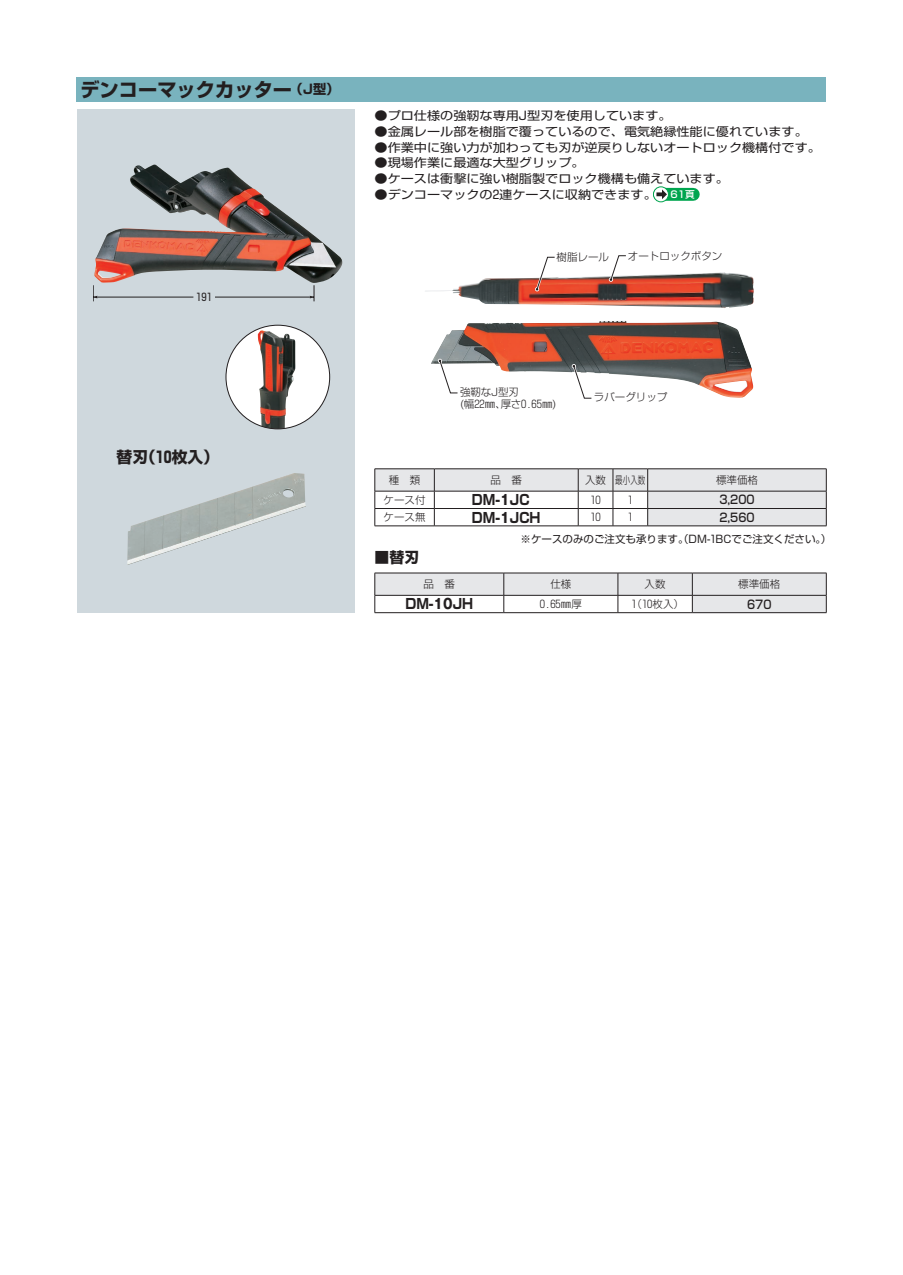
<style>
.page{position:relative;width:903px;height:1275px;background:#fff}
.page>*{position:absolute;margin:0;border:0;box-sizing:border-box;transform-origin:0 0}
.t1{font:700 19.25px "Shin Go Pro";color:#231f20}
.t2{font:700 15.75px "Shin Go Pro";color:#231f20}
.t3{font:700 14.88px "Shin Go Pro";color:#231f20}
.t4{font:700 14px "Shin Go Pro";color:#231f20;scale:.9 1}
.t5{font:11.9px "Shin Go Pro";color:#231f20;scale:1.11 1}
.t6{font:500 11.9px "Shin Go Pro";color:#231f20;scale:.9 1}
.t7{font:300 10.5px "Shin Go Pro";color:#231f20}
.t8{font:10.5px/12.6px "Shin Go Pro Light 90 msp RKSJ H";color:#231f20}
.t9{font:10.5px "Shin Go Pro";color:#231f20}
.t10{font:10.5px "Shin Go Pro Regular 90 msp RKSJ H";color:#231f20}
.t11{font:500 9.62px "Shin Go Pro";color:#fff}
.s1{font-size:13.12px}
.s2{font-family:"Gothic MB101 Pro"}
</style>
<div class="page">
<div style="left:77px;top:109px;width:278px;height:504px;background:#cfd8dd"></div>
<div style="left:77px;top:77px;width:749px;height:25px;background:#79b3be"></div>
<img style="left:425px;top:272px;width:329px;height:36px">
<img style="left:431px;top:321px;width:323px;height:77px">
<svg style="left:93px;top:285px;width:5px;height:16px"></svg>
<svg style="left:310px;top:285px;width:5px;height:16px"></svg>
<hr style="left:215px;top:297px;width:99px;height:1px;background:#231f20">
<hr style="left:93px;top:297px;width:100px;height:1px;background:#231f20">
<svg style="left:608px;top:255px;width:20px;height:27px"></svg>
<svg style="left:534px;top:256px;width:23px;height:36px"></svg>
<svg style="left:438px;top:358px;width:22px;height:37px"></svg>
<svg style="left:571px;top:363px;width:23px;height:36px"></svg>
<img style="left:94px;top:165px;width:248px;height:118px">
<img style="left:127px;top:473px;width:179px;height:92px">
<div style="left:226px;top:325px;width:104px;height:104px;background:#fff;border-radius:50%"></div>
<img style="left:258px;top:330px;width:37px;height:99px">
<div style="left:659px;top:188px;width:34px;height:13px;background:#00a54f"></div>
<svg style="left:653px;top:187px;width:15px;height:15px"></svg>
<div style="left:653px;top:187px;width:16px;height:15px;border:1px solid #00a54f;border-radius:50%"></div>
<svg style="left:656px;top:189px;width:11px;height:10px"></svg>
<hr style="left:375px;top:468px;width:59px;height:1px;background:#231f20">
<hr style="left:434px;top:468px;width:144px;height:1px;background:#231f20">
<hr style="left:578px;top:468px;width:35px;height:1px;background:#231f20">
<hr style="left:613px;top:468px;width:35px;height:1px;background:#231f20">
<hr style="left:648px;top:468px;width:178px;height:1px;background:#231f20">
<hr style="left:375px;top:526px;width:59px;height:1px;background:#231f20">
<hr style="left:434px;top:526px;width:144px;height:1px;background:#231f20">
<hr style="left:578px;top:526px;width:35px;height:1px;background:#231f20">
<hr style="left:613px;top:526px;width:35px;height:1px;background:#231f20">
<hr style="left:648px;top:526px;width:178px;height:1px;background:#231f20">
<svg style="left:374px;top:469px;width:453px;height:57px"></svg>
<hr style="left:375px;top:612px;width:129px;height:1px;background:#231f20">
<hr style="left:504px;top:612px;width:114px;height:1px;background:#231f20">
<hr style="left:618px;top:612px;width:74px;height:1px;background:#231f20">
<hr style="left:692px;top:612px;width:134px;height:1px;background:#231f20">
<svg style="left:374px;top:573px;width:453px;height:39px"></svg>
<h1 class="t1" style="left:80px;top:74px;width:260px">デンコーマックカッター <span class="s1">（J型）</span></h1>
<p class="t10" style="left:196px;top:288px;width:17px">191</p>
<h2 class="t2" style="left:117px;top:444px;width:104px">替刃（10枚入）</h2>
<p class="t5" style="left:375px;top:106px;width:269px">●プロ仕様の強靭な専用J型刃を使用しています。</p>
<p class="t5" style="left:375px;top:122px;width:392px">●金属レール部を樹脂で覆っているので、電気絶縁性能に優れています。</p>
<p class="t5" style="left:375px;top:137px;width:404px">●作業中に強い力が加わっても刃が逆戻りしないオートロック機構付です。</p>
<p class="t5" style="left:375px;top:153px;width:191px">●現場作業に最適な大型グリップ。</p>
<p class="t5" style="left:375px;top:169px;width:321px">●ケースは衝撃に強い樹脂製でロック機構も備えています。</p>
<p class="t5" style="left:375px;top:185px;width:256px">●デンコーマックの2連ケースに収納できます。</p>
<p class="t11" style="left:670px;top:186px;width:26px">61頁</p>
<p class="t8" style="left:557px;top:250px;width:54px">樹脂レール</p>
<p class="t8" style="left:628px;top:248px;width:96px">オートロックボタン</p>
<p class="t8" style="left:460px;top:384px;width:98px">強靭なJ型刃<br>(幅22㎜、厚さ0.65㎜)</p>
<p class="t8" style="left:594px;top:389px;width:75px">ラバーグリップ</p>
<p class="t7" style="left:389px;top:471px;width:33px">種　類</p>
<p class="t7" style="left:490px;top:471px;width:33px">品　番</p>
<p class="t7" style="left:585px;top:471px;width:62px">入数 最小入数</p>
<p class="t7" style="left:716px;top:471px;width:43px">標準価格</p>
<p class="t7" style="left:384px;top:491px;width:43px">ケース付</p>
<p class="t4" style="left:472px;top:489px;width:66px">DM-<span class="s2">1</span>JC</p>
<p class="t7" style="left:590px;top:491px;width:12px">10</p>
<p class="t7" style="left:628px;top:491px;width:7px">1</p>
<p class="t6" style="left:719px;top:490px;width:41px">3,200</p>
<p class="t7" style="left:384px;top:509px;width:43px">ケース無</p>
<p class="t4" style="left:472px;top:506px;width:78px">DM-<span class="s2">1</span>JCH</p>
<p class="t7" style="left:590px;top:509px;width:12px">10</p>
<p class="t7" style="left:628px;top:509px;width:7px">1</p>
<p class="t6" style="left:719px;top:507px;width:41px">2,560</p>
<p class="t3" style="left:375px;top:546px;width:46px">■替刃</p>
<p class="t9" style="left:520px;top:530px;width:312px">※ケースのみのご注文も承ります。（DM-1BCでご注文ください。）</p>
<p class="t7" style="left:423px;top:575px;width:33px">品　番</p>
<p class="t7" style="left:550px;top:575px;width:22px">仕様</p>
<p class="t7" style="left:645px;top:575px;width:22px">入数</p>
<p class="t7" style="left:738px;top:575px;width:43px">標準価格</p>
<p class="t4" style="left:405px;top:593px;width:77px">DM-<span class="s2">10</span>JH</p>
<p class="t7" style="left:540px;top:595px;width:43px">0.65㎜厚</p>
<p class="t7" style="left:631px;top:595px;width:54px">1（10枚入）</p>
<p class="t6" style="left:747px;top:594px;width:29px">670</p>
</div>
